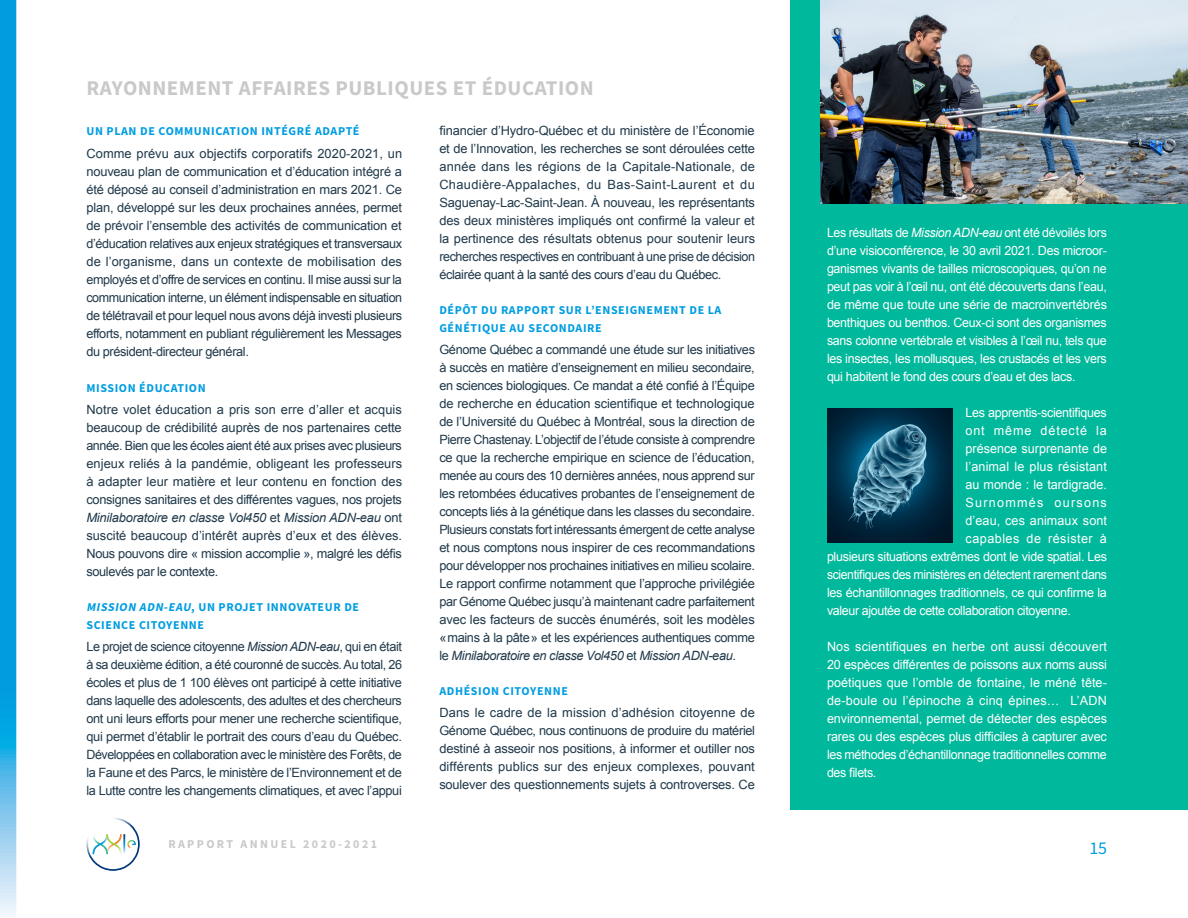
<style>
.page{position:relative;width:1188px;height:918px;background:#fff}
.page>*{position:absolute;margin:0;border:0;box-sizing:border-box;transform-origin:0 0}
.t1{font:700 21px "Source Sans Pro";letter-spacing:.025em;color:#c9c9c9}
.t2{font:18px "Source Sans Pro";color:#009de1}
.t3{font:12.75px/18px "Arial";letter-spacing:-.03em;color:#20394a;text-align:justify}
.t4{font:12.75px/18px "Arial";letter-spacing:-.025em;color:#fff;text-align:justify}
.t5{font:12.75px "Arial";letter-spacing:-.025em;color:#fff;scale:.96 1}
.t6{font:12.75px "Arial";letter-spacing:.01em;color:#fff}
.t7{font:12.75px "Arial";color:#fff}
.t8{font:12.75px "Arial";letter-spacing:-.005em;color:#fff}
.t9{font:12.75px "Arial";letter-spacing:.005em;color:#fff}
.t10{font:12.75px "Arial";letter-spacing:.04em;color:#fff}
.t11{font:12.75px "Arial";letter-spacing:.07em;color:#fff}
.t12{font:12.75px "Arial";letter-spacing:.1em;color:#fff}
.t13{font:700 12px/18px "Source Sans Pro";letter-spacing:.05em;color:#009de1}
.t14{font:700 12px "Source Sans Pro";letter-spacing:.2em;color:#c9c9c9}
.s1{font-style:italic}
</style>
<div class="page">
<svg style="left:0;top:0;width:16px;height:918px;fill:#009cdf"></svg>
<svg style="left:86px;top:818px;width:54px;height:53px"></svg>
<hr style="left:123px;top:834px;width:2px;height:20px;background:#fff">
<div style="left:791px;top:0;width:397px;height:810px;background:#00b89b"></div>
<img style="left:820px;top:0;width:368px;height:203px">
<img style="left:827px;top:408px;width:125px;height:134px">
<h1 class="t1" style="left:86px;top:74px;width:509px">RAYONNEMENT AFFAIRES PUBLIQUES ET ÉDUCATION</h1>
<p class="t13" style="left:86px;top:122px;width:275px">UN PLAN DE COMMUNICATION INTÉGRÉ ADAPTÉ</p>
<p class="t3" style="left:86px;top:144px;width:317px">Comme prévu aux objectifs corporatifs 2020-2021, un nouveau plan de communication et d’éducation intégré a été déposé au conseil d’administration en mars 2021. Ce plan, développé sur les deux prochaines années, permet de prévoir l’ensemble des activités de communication et d’éducation relatives aux enjeux stratégiques et transversaux de l’organisme, dans un contexte de mobilisation des employés et d’offre de services en continu. Il mise aussi sur la communication interne, un élément indispensable en situation de télétravail et pour lequel nous avons déjà investi plusieurs efforts, notamment en publiant régulièrement les Messages du président-directeur général.</p>
<p class="t13" style="left:86px;top:378px;width:121px">MISSION ÉDUCATION</p>
<p class="t3" style="left:86px;top:401px;width:317px">Notre volet éducation a pris son erre d’aller et acquis beaucoup de crédibilité auprès de nos partenaires cette année. Bien que les écoles aient été aux prises avec plusieurs enjeux reliés à la pandémie, obligeant les professeurs à adapter leur matière et leur contenu en fonction des consignes sanitaires et des différentes vagues, nos projets <span class="s1">Minilaboratoire en classe Vol450</span> et <span class="s1">Mission ADN-eau</span> ont suscité beaucoup d’intérêt auprès d’eux et des élèves.<br>Nous pouvons dire « mission accomplie », malgré les défis soulevés par le contexte.</p>
<p class="t13" style="left:86px;top:597px;width:274px"><span class="s1">MISSION ADN-EAU</span>, UN PROJET INNOVATEUR DE<br>SCIENCE CITOYENNE</p>
<p class="t3" style="left:86px;top:638px;width:317px">Le projet de science citoyenne <span class="s1">Mission ADN-eau</span>, qui en était à sa deuxième édition, a été couronné de succès. Au total, 26 écoles et plus de 1 100 élèves ont participé à cette initiative dans laquelle des adolescents, des adultes et des chercheurs ont uni leurs efforts pour mener une recherche scientifique, qui permet d’établir le portrait des cours d’eau du Québec.<br>Développées en collaboration avec le ministère des Forêts, de la Faune et des Parcs, le ministère de l’Environnement et de la Lutte contre les changements climatiques, et avec l’appui</p>
<p class="t3" style="left:439px;top:122px;width:317px">financier d’Hydro-Québec et du ministère de l’Économie et de l’Innovation, les recherches se sont déroulées cette année dans les régions de la Capitale-Nationale, de Chaudière-Appalaches, du Bas-Saint-Laurent et du Saguenay-Lac-Saint-Jean. À nouveau, les représentants des deux ministères impliqués ont confirmé la valeur et la pertinence des résultats obtenus pour soutenir leurs recherches respectives en contribuant à une prise de décision éclairée quant à la santé des cours d’eau du Québec.</p>
<p class="t13" style="left:439px;top:300px;width:284px">DÉPÔT DU RAPPORT SUR L’ENSEIGNEMENT DE LA<br>GÉNÉTIQUE AU SECONDAIRE</p>
<p class="t3" style="left:439px;top:341px;width:317px">Génome Québec a commandé une étude sur les initiatives à succès en matière d’enseignement en milieu secondaire, en sciences biologiques. Ce mandat a été confié à l’Équipe de recherche en éducation scientifique et technologique de l’Université du Québec à Montréal, sous la direction de Pierre Chastenay. L’objectif de l’étude consiste à comprendre ce que la recherche empirique en science de l’éducation, menée au cours des 10 dernières années, nous apprend sur les retombées éducatives probantes de l’enseignement de concepts liés à la génétique dans les classes du secondaire.<br>Plusieurs constats fort intéressants émergent de cette analyse et nous comptons nous inspirer de ces recommandations pour développer nos prochaines initiatives en milieu scolaire.<br>Le rapport confirme notamment que l’approche privilégiée par Génome Québec jusqu’à maintenant cadre parfaitement avec les facteurs de succès énumérés, soit les modèles «mains à la pâte» et les expériences authentiques comme le <span class="s1">Minilaboratoire en classe Vol450</span> et <span class="s1">Mission ADN-eau</span>.</p>
<p class="t13" style="left:439px;top:681px;width:130px">ADHÉSION CITOYENNE</p>
<p class="t3" style="left:439px;top:704px;width:317px">Dans le cadre de la mission d’adhésion citoyenne de Génome Québec, nous continuons de produire du matériel destiné à asseoir nos positions, à informer et outiller nos différents publics sur des enjeux complexes, pouvant soulever des questionnements sujets à controverses. Ce</p>
<p class="t14" style="left:168px;top:836px;width:210px">RAPPORT ANNUEL 2020-2021</p>
<p class="t4" style="left:827px;top:224px;width:282px">Les résultats de <span class="s1">Mission ADN-eau</span> ont été dévoilés lors d’une visioconférence, le 30 avril 2021. Des microor&shy;ganismes vivants de tailles microscopiques, qu’on ne peut pas voir à l’œil nu, ont été découverts dans l’eau, de même que toute une série de macroinvertébrés benthiques ou benthos. Ceux-ci sont des organismes sans colonne vertébrale et visibles à l’œil nu, tels que les insectes, les mollusques, les crustacés et les vers qui habitent le fond des cours d’eau et des lacs.</p>
<p class="t4" style="left:966px;top:404px;width:143px">Les apprentis-scientifiques</p>
<p class="t11" style="left:966px;top:422px;width:143px">ont même détecté la</p>
<p class="t7" style="left:966px;top:440px;width:143px">présence surprenante de</p>
<p class="t6" style="left:966px;top:458px;width:143px">l’animal le plus résistant</p>
<p class="t8" style="left:966px;top:476px;width:143px">au monde : le tardigrade.</p>
<p class="t12" style="left:966px;top:494px;width:143px">Surnommés oursons</p>
<p class="t9" style="left:966px;top:512px;width:143px">d’eau, ces animaux sont</p>
<p class="t10" style="left:966px;top:530px;width:143px">capables de résister à</p>
<p class="t4" style="left:827px;top:548px;width:282px">plusieurs situations extrêmes dont le vide spatial. Les</p>
<p class="t5" style="left:827px;top:566px;width:293px">scientifiques des ministères en détectent rarement dans</p>
<p class="t4" style="left:827px;top:584px;width:281px">les échantillonnages traditionnels, ce qui confirme la</p>
<p class="t4" style="left:827px;top:602px;width:245px">valeur ajoutée de cette collaboration citoyenne.</p>
<p class="t4" style="left:827px;top:638px;width:282px">Nos scientifiques en herbe ont aussi découvert 20 espèces différentes de poissons aux noms aussi poétiques que l’omble de fontaine, le méné tête&shy;de-boule ou l’épinoche à cinq épines… L’ADN environnemental, permet de détecter des espèces rares ou des espèces plus difficiles à capturer avec les méthodes d’échantillonnage traditionnelles comme des filets.</p>
<h2 class="t2" style="left:1090px;top:837px;width:19px">15</h2>
</div>
